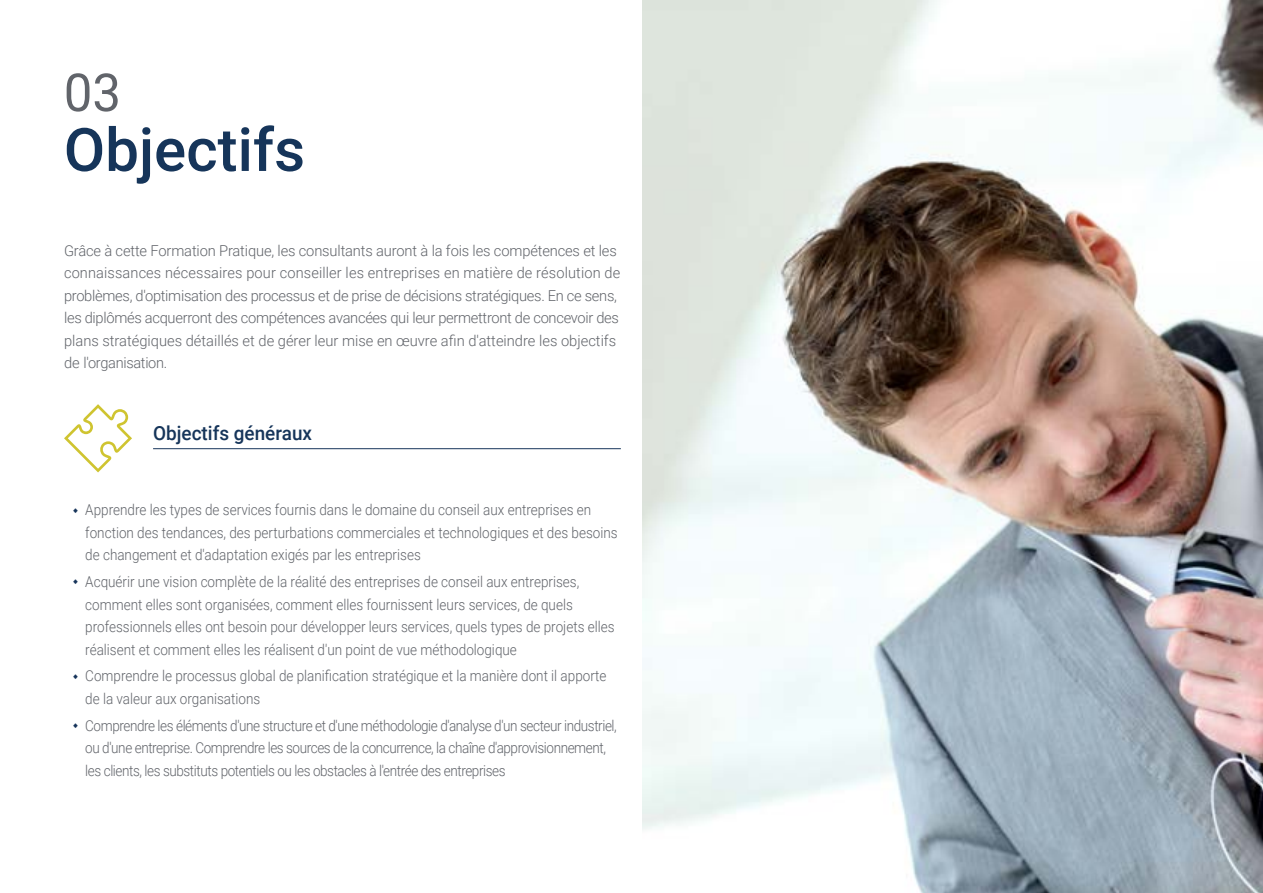
<style>
.page{position:relative;width:1263px;height:893px;background:#fff}
.page>*{position:absolute;margin:0;border:0;box-sizing:border-box;transform-origin:0 0}
.t1{font:500 60px "Roboto";color:#16355a}
.t2{font:52.5px "Roboto";color:#61646a}
.t3{font:500 19.5px "Roboto";color:#16355a}
.t4{font:300 15px/22.5px "Roboto";color:#61646a;scale:.9 1}
.t5{font:300 15px/22.5px "Roboto";color:#61646a}
.t6{font:300 15px/22.5px "Roboto";letter-spacing:-.03em;color:#61646a;scale:.9 1}
</style>
<div class="page">
<img style="left:642px;top:0;width:621px;height:893px">
<hr style="left:153px;top:448px;width:468px;height:1px;background:#17355b">
<svg style="left:64px;top:404px;width:68px;height:68px"></svg>
<h2 class="t2" style="left:64px;top:56px;width:59px">03</h2>
<h1 class="t1" style="left:64px;top:108px;width:243px">Objectifs</h1>
<p class="t5" style="left:64px;top:239px;width:558px">Grâce à cette Formation Pratique, les consultants auront à la fois les compétences et les connaissances nécessaires pour conseiller les entreprises en matière de résolution de problèmes, d'optimisation des processus et de prise de décisions stratégiques. En ce sens, les diplômés acquerront des compétences avancées qui leur permettront de concevoir des plans stratégiques détaillés et de gérer leur mise en œuvre afin d'atteindre les objectifs de l'organisation.</p>
<h3 class="t3" style="left:153px;top:420px;width:160px">Objectifs généraux</h3>
<p class="t4" style="left:85px;top:498px;width:593px">Apprendre les types de services fournis dans le domaine du conseil aux entreprises en fonction des tendances, des perturbations commerciales et technologiques et des besoins de changement et d'adaptation exigés par les entreprises</p>
<p class="t4" style="left:85px;top:570px;width:590px">Acquérir une vision complète de la réalité des entreprises de conseil aux entreprises, comment elles sont organisées, comment elles fournissent leurs services, de quels professionnels elles ont besoin pour développer leurs services, quels types de projets elles réalisent et comment elles les réalisent d'un point de vue méthodologique</p>
<p class="t4" style="left:85px;top:664px;width:581px">Comprendre le processus global de planification stratégique et la manière dont il apporte de la valeur aux organisations</p>
<p class="t6" style="left:85px;top:714px;width:592px">Comprendre les éléments d'une structure et d'une méthodologie d'analyse d'un secteur industriel, ou d'une entreprise. Comprendre les sources de la concurrence, la chaîne d'approvisionnement, les clients, les substituts potentiels ou les obstacles à l'entrée des entreprises</p>
</div>
